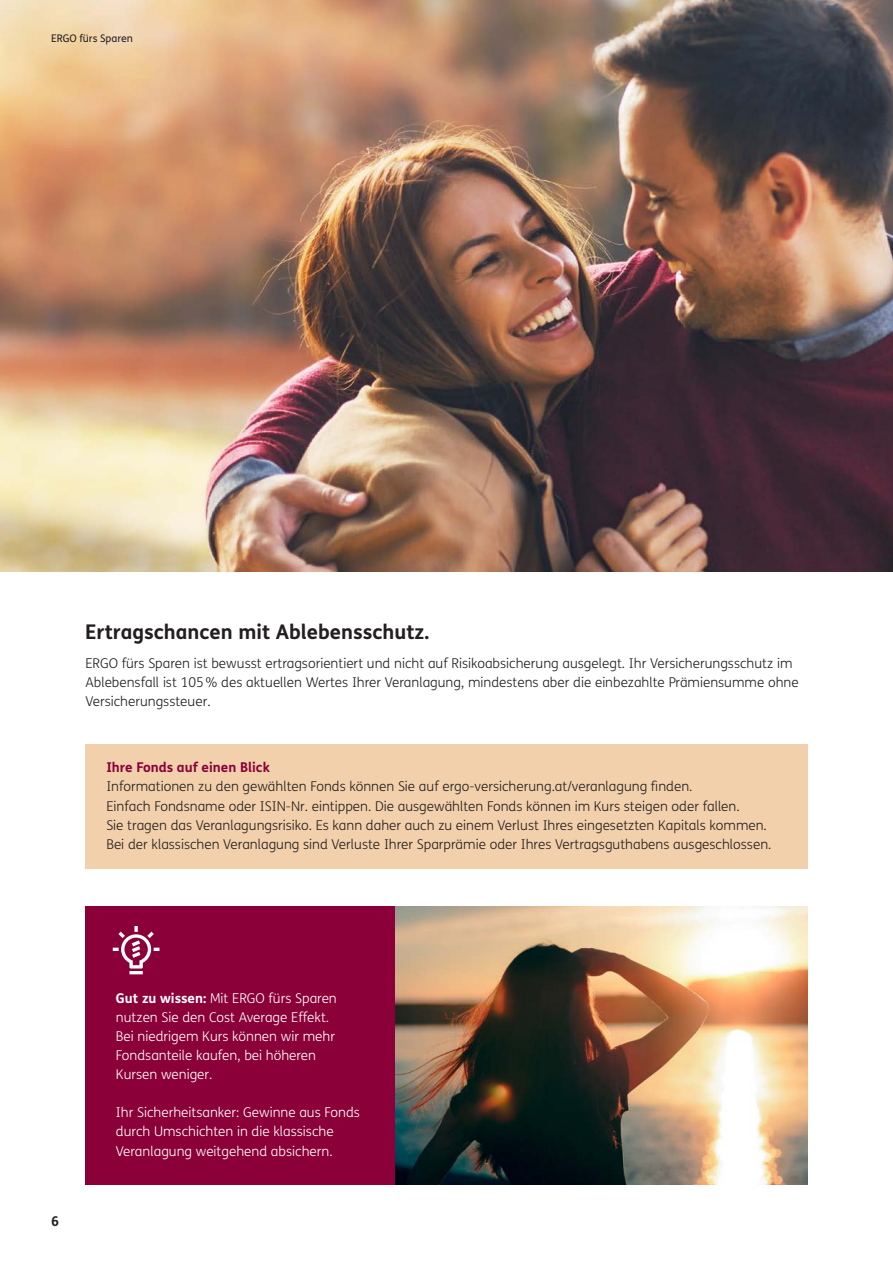
<style>
.page{position:relative;width:893px;height:1263px;background:#fff}
.page>*{position:absolute;margin:0;border:0;box-sizing:border-box;transform-origin:0 0}
.Subline_FS_Me_Bold_13_5pt{font:700 20.25px "FS Me";color:#231f20}
.Copy_FS_Me_Light_9pt{font:300 13.5px/19.2px "FS Me";color:#231f20}
.Copy_FS_Me_Light_9pt-2{font:300 13.5px/19.2px "FS Me";color:#fff}
.Copy_FS_Me_Light_9pt-3{font:700 13.5px "FS Me";color:#8b0039}
.Page_number_left_FS_Me_Bold_9pt{font:700 13.5px "FS Me";color:#231f20}
.Column_title_left_FS_Me_Regular_7pt{font:10.5px "FS Me";color:#231f20}
.s1{font-weight:700}
</style>
<div class="page">
<img style="left:394px;top:906px;width:414px;height:278px">
<img style="left:0;top:0;width:893px;height:572px">
<div style="left:85px;top:906px;width:309px;height:278px;background:#8b0039"></div>
<svg style="left:113px;top:926px;width:46px;height:48px"></svg>
<div style="left:85px;top:744px;width:723px;height:124px;background:#f1d0ab"></div>
<p class="Column_title_left_FS_Me_Regular_7pt" style="left:51px;top:31px;width:83px">ERGO fürs Sparen</p>
<p class="Subline_FS_Me_Bold_13_5pt" style="left:85px;top:616px;width:346px">Ertragschancen mit Ablebensschutz.</p>
<p class="Copy_FS_Me_Light_9pt" style="left:85px;top:653px;width:715px">ERGO fürs Sparen ist bewusst ertragsorientiert und nicht auf Risikoabsicherung ausgelegt. Ihr Versicherungsschutz im<br>Ablebensfall ist 105% des aktuellen Wertes Ihrer Veranlagung, mindestens aber die einbezahlte Prämiensumme ohne<br>Versicherungssteuer.</p>
<p class="Copy_FS_Me_Light_9pt-3" style="left:106px;top:757px;width:165px">Ihre Fonds auf einen Blick</p>
<p class="Copy_FS_Me_Light_9pt" style="left:106px;top:777px;width:588px">Informationen zu den gewählten Fonds können Sie auf ergo-versicherung.at/veranlagung finden.</p>
<p class="Copy_FS_Me_Light_9pt" style="left:106px;top:796px;width:635px">Einfach Fondsname oder ISIN-Nr. eintippen. Die ausgewählten Fonds können im Kurs steigen oder fallen.</p>
<p class="Copy_FS_Me_Light_9pt" style="left:106px;top:815px;width:666px">Sie tragen das Veranlagungsrisiko. Es kann daher auch zu einem Verlust Ihres eingesetzten Kapitals kommen.<br>Bei der klassischen Veranlagung sind Verluste Ihrer Sparprämie oder Ihres Vertragsguthabens ausgeschlossen.</p>
<p class="Page_number_left_FS_Me_Bold_9pt" style="left:51px;top:1211px;width:9px">6</p>
<p class="Copy_FS_Me_Light_9pt-2" style="left:116px;top:988px;width:222px"><span class="s1">Gut zu wissen:</span> Mit ERGO fürs Sparen</p>
<p class="Copy_FS_Me_Light_9pt-2" style="left:116px;top:1007px;width:215px">nutzen Sie den Cost Average Effekt.</p>
<p class="Copy_FS_Me_Light_9pt-2" style="left:116px;top:1026px;width:221px">Bei niedrigem Kurs können wir mehr<br>Fondsanteile kaufen, bei höheren</p>
<p class="Copy_FS_Me_Light_9pt-2" style="left:116px;top:1064px;width:98px">Kursen weniger.</p>
<p class="Copy_FS_Me_Light_9pt-2" style="left:116px;top:1103px;width:245px">Ihr Sicherheitsanker: Gewinne aus Fonds durch Umschichten in die klassische</p>
<p class="Copy_FS_Me_Light_9pt-2" style="left:116px;top:1141px;width:218px">Veranlagung weitgehend absichern.</p>
</div>
